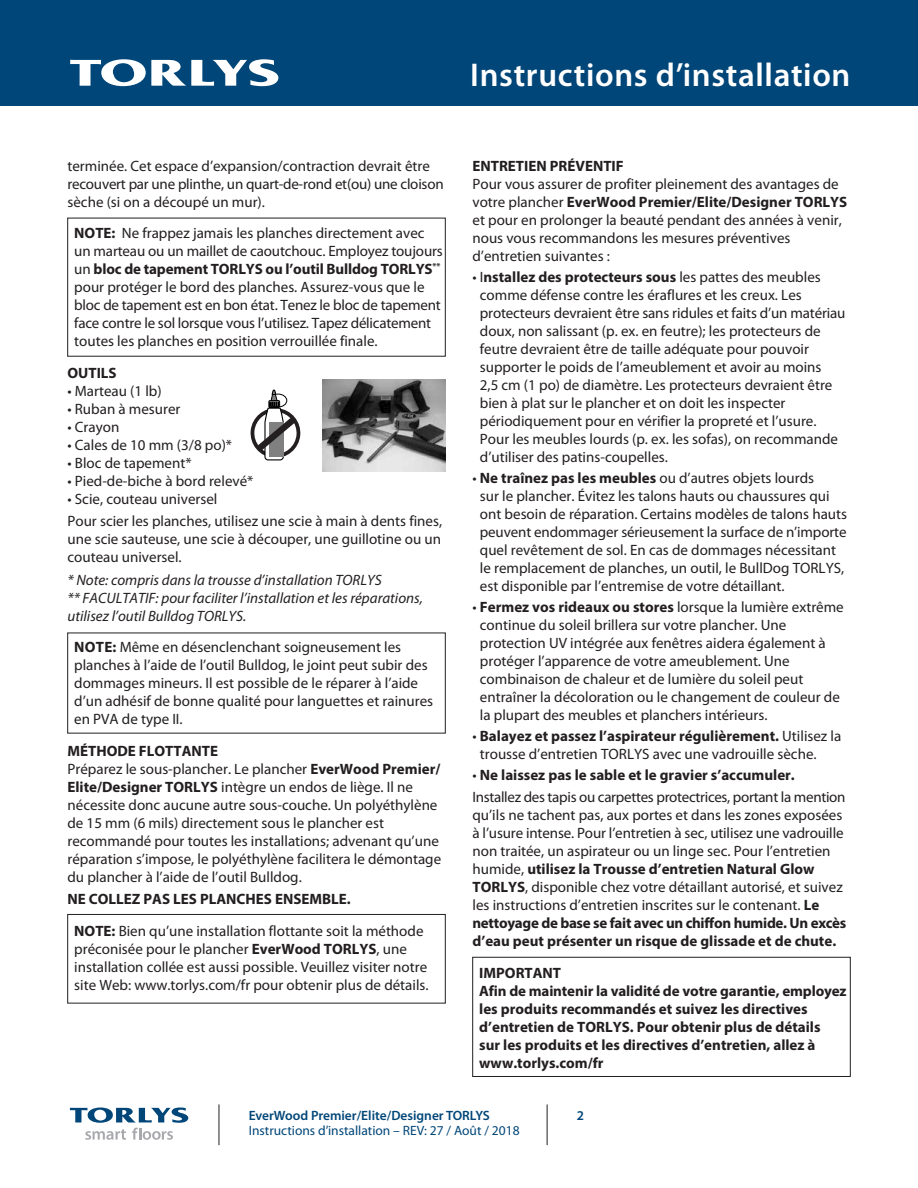
<style>
.page{position:relative;width:918px;height:1188px;background:#fff}
.page>*{position:absolute;margin:0;border:0;box-sizing:border-box;transform-origin:0 0}
.t1{font:600 33px "Myriad Pro";letter-spacing:.02em;color:#fff}
.t2{font:15px/18px "Myriad Pro";color:#231f20}
.t3{font:700 15px/18px "Myriad Pro";color:#231f20}
.t4{font:italic 15px/18px "Myriad Pro";color:#231f20}
.t5{font:15px/22.5px "Myriad Pro";letter-spacing:-.02em;color:#231f20}
.t6{font:13.5px "Myriad Pro";color:#004678}
.t7{font:600 13.5px "Myriad Pro";color:#004678}
.s1{font-weight:700}
</style>
<div class="page">
<svg style="left:70px;top:1107px;width:118px;height:33px"></svg>
<hr style="left:219px;top:1104px;width:1px;height:41px;background:#231f20">
<hr style="left:547px;top:1104px;width:1px;height:41px;background:#231f20">
<div style="left:0;top:0;width:918px;height:106px;background:#004678"></div>
<svg style="left:70px;top:59px;width:208px;height:27px"></svg>
<img style="left:323px;top:380px;width:122px;height:92px">
<svg style="left:250px;top:389px;width:51px;height:72px"></svg>
<div style="left:68px;top:914px;width:378px;height:89px;border:1px solid #231f20"></div>
<div style="left:472px;top:957px;width:378px;height:120px;border:1px solid #231f20"></div>
<p class="t2" style="left:68px;top:157px;width:378px">terminée. Cet espace d’expansion/contraction devrait être recouvert par une plinthe, un quart-de-rond et(ou) une cloison sèche (si on a découpé un mur).</p>
<p class="t2" style="left:74px;top:225px;width:370px"><span class="s1">NOTE:</span> Ne frappez jamais les planches directement avec un marteau ou un maillet de caoutchouc. Employez toujours un <span class="s1">bloc de tapement TORLYS ou l’outil Bulldog TORLYS</span><sup>** </sup>pour protéger le bord des planches. Assurez-vous que le bloc de tapement est en bon état. Tenez le bloc de tapement face contre le sol lorsque vous l’utilisez. Tapez délicatement toutes les planches en position verrouillée finale.</p>
<p class="t3" style="left:68px;top:363px;width:51px">OUTILS</p>
<p class="t2" style="left:68px;top:382px;width:96px">• Marteau (1 lb)</p>
<p class="t2" style="left:68px;top:400px;width:114px">• Ruban à mesurer</p>
<p class="t2" style="left:68px;top:418px;width:53px">• Crayon</p>
<p class="t2" style="left:68px;top:436px;width:166px">• Cales de 10 mm (3/8 po)*</p>
<p class="t2" style="left:68px;top:454px;width:126px">• Bloc de tapement*</p>
<p class="t2" style="left:68px;top:472px;width:187px">• Pied-de-biche à bord relevé*</p>
<p class="t2" style="left:68px;top:488px;width:376px;line-height:22.5px">• Scie, couteau universel<br>Pour scier les planches, utilisez une scie à main à dents fines,</p>
<p class="t2" style="left:68px;top:531px;width:375px">une scie sauteuse, une scie à découper, une guillotine ou un couteau universel.</p>
<p class="t4" style="left:68px;top:571px;width:357px">* Note: compris dans la trousse d’installation TORLYS<br>** FACULTATIF: pour faciliter l’installation et les réparations, utilisez l’outil Bulldog TORLYS.</p>
<p class="t2" style="left:74px;top:639px;width:360px"><span class="s1">NOTE:</span> Même en désenclenchant soigneusement les planches à l’aide de l’outil Bulldog, le joint peut subir des dommages mineurs. Il est possible de le réparer à l’aide d’un adhésif de bonne qualité pour languettes et rainures en PVA de type II.</p>
<p class="t2" style="left:68px;top:742px;width:375px"><span class="s1">MÉTHODE FLOTTANTE<br></span>Préparez le sous-plancher. Le plancher <span class="s1">EverWood Premier/ Elite/Designer TORLYS</span> intègre un endos de liège. Il ne nécessite donc aucune autre sous-couche. Un polyéthylène de 15 mm (6 mils) directement sous le plancher est recommandé pour toutes les installations; advenant qu’une réparation s’impose, le polyéthylène facilitera le démontage du plancher à l’aide de l’outil Bulldog.</p>
<p class="t2" style="left:74px;top:884px;width:351px;line-height:31.5px;text-indent:-7px"><span class="s1">NE COLLEZ PAS LES PLANCHES ENSEMBLE.<br>NOTE:</span> Bien qu’une installation flottante soit la méthode</p>
<p class="t2" style="left:74px;top:940px;width:356px">préconisée pour le plancher <span class="s1">EverWood TORLYS</span>, une installation collée est aussi possible. Veuillez visiter notre site Web: www.torlys.com/fr pour obtenir plus de détails.</p>
<h1 class="t1" style="left:470px;top:54px;width:382px">Instructions d’installation</h1>
<p class="t3" style="left:473px;top:156px;width:153px">ENTRETIEN PRÉVENTIF</p>
<p class="t2" style="left:473px;top:175px;width:376px">Pour vous assurer de profiter pleinement des avantages de votre plancher <span class="s1">EverWood Premier/Elite/Designer TORLYS </span>et pour en prolonger la beauté pendant des années à venir, nous vous recommandons les mesures préventives d’entretien suivantes :</p>
<p class="t2" style="left:480px;top:268px;width:367px;text-indent:-7px">• I<span class="s1">nstallez des protecteurs sous</span> les pattes des meubles comme défense contre les éraflures et les creux. Les protecteurs devraient être sans ridules et faits d’un matériau doux, non salissant (p. ex. en feutre); les protecteurs de feutre devraient être de taille adéquate pour pouvoir supporter le poids de l’ameublement et avoir au moins<br>2,5 cm (1 po) de diamètre. Les protecteurs devraient être bien à plat sur le plancher et on doit les inspecter périodiquement pour en vérifier la propreté et l’usure.<br>Pour les meubles lourds (p. ex. les sofas), on recommande d’utiliser des patins-coupelles.</p>
<p class="t2" style="left:480px;top:469px;width:369px;text-indent:-7px">• <span class="s1">Ne traînez pas les meubles</span> ou d’autres objets lourds<br>sur le plancher. Évitez les talons hauts ou chaussures qui ont besoin de réparation. Certains modèles de talons hauts peuvent endommager sérieusement la surface de n’importe quel revêtement de sol. En cas de dommages nécessitant le remplacement de planches, un outil, le BullDog TORLYS, est disponible par l’entremise de votre détaillant.</p>
<p class="t2" style="left:480px;top:598px;width:365px;text-indent:-7px">• <span class="s1">Fermez vos rideaux ou stores</span> lorsque la lumière extrême continue du soleil brillera sur votre plancher. Une protection UV intégrée aux fenêtres aidera également à protéger l’apparence de votre ameublement. Une combinaison de chaleur et de lumière du soleil peut entraîner la décoloration ou le changement de couleur de la plupart des meubles et planchers intérieurs.</p>
<p class="t2" style="left:480px;top:727px;width:363px;text-indent:-7px">• <span class="s1">Balayez et passez l’aspirateur régulièrement.</span> Utilisez la trousse d’entretien TORLYS avec une vadrouille sèche.</p>
<p class="t5" style="left:473px;top:764px;width:375px">• <span class="s1">Ne laissez pas le sable et le gravier s’accumuler.<br></span>Installez des tapis ou carpettes protectrices, portant la mention</p>
<p class="t2" style="left:473px;top:807px;width:375px">qu’ils ne tachent pas, aux portes et dans les zones exposées à l’usure intense. Pour l’entretien à sec, utilisez une vadrouille non traitée, un aspirateur ou un linge sec. Pour l’entretien humide, <span class="s1">utilisez la Trousse d’entretien Natural Glow TORLYS</span>, disponible chez votre détaillant autorisé, et suivez les instructions d’entretien inscrites sur le contenant. <span class="s1">Le nettoyage de base se fait avec un chiffon humide. Un excès d’eau peut présenter un risque de glissade et de chute.</span></p>
<p class="t3" style="left:479px;top:963px;width:369px">IMPORTANT<br>Afin de maintenir la validité de votre garantie, employez les produits recommandés et suivez les directives d’entretien de TORLYS. Pour obtenir plus de détails<br>sur les produits et les directives d’entretien, allez à www.torlys.com/fr</p>
<p class="t7" style="left:249px;top:1107px;width:243px">EverWood Premier/Elite/Designer TORLYS</p>
<p class="t6" style="left:249px;top:1123px;width:272px">Instructions d’installation – REV: 27 / Août / 2018</p>
<p class="t7" style="left:577px;top:1107px;width:9px">2</p>
</div>
